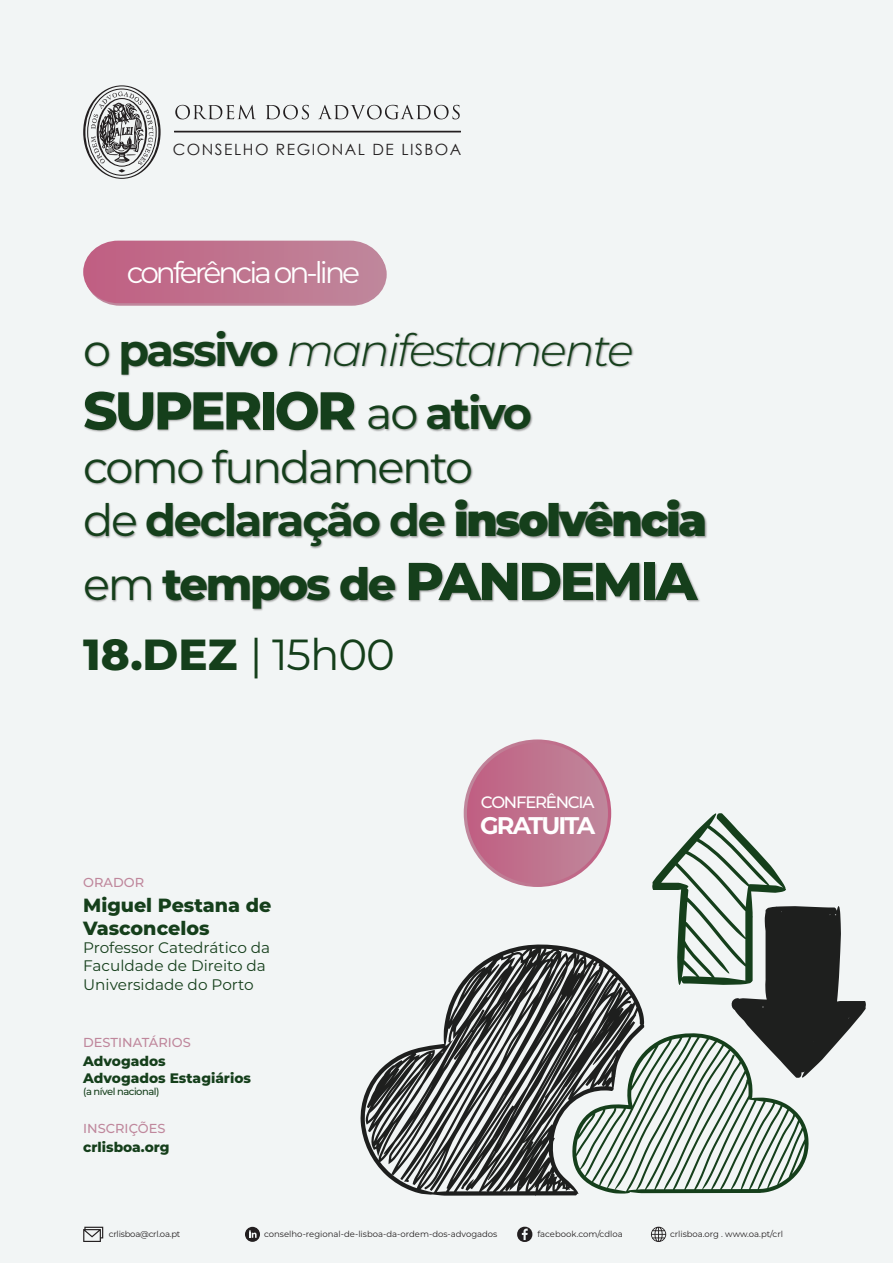
<style>
.page{position:relative;width:893px;height:1263px;background:#f2f5f5}
.page>*{position:absolute;margin:0;border:0;box-sizing:border-box;transform-origin:0 0}
.t1{font:800 53.1px "Montserrat";letter-spacing:-.05em;color:#153f1b}
.t2{font:44.55px/53.4px "Montserrat";letter-spacing:-.05em;color:#153f1b}
.t3{font:italic 300 44.55px "Montserrat";letter-spacing:-.05em;color:#153f1b}
.t4{font:800 44.55px "Montserrat";letter-spacing:-.05em;color:#153f1b}
.t5{font:800 43.5px "Montserrat";color:#153f1b}
.t6{font:29.7px "Montserrat";letter-spacing:-.1em;color:#fff}
.t7{font:700 24px "Montserrat";letter-spacing:-.075em;color:#fff}
.t8{font:800 19.05px/23px "Montserrat";color:#153f1b}
.t9{font:500 16.5px "Montserrat";letter-spacing:-.075em;color:#fff}
.t10{font:15.6px "Century Gothic";letter-spacing:.1em;color:#231f20}
.t11{font:15.3px/18.3px "Montserrat";color:#153f1b}
.t12{font:800 13.8px/16.5px "Montserrat";color:#153f1b}
.t13{font:500 13.05px "Montserrat";color:#bf879c}
.t14{font:500 9.9px "Montserrat";letter-spacing:-.05em;color:#153f1b}
.t15{font:8.55px "Montserrat";color:#231f20}
.t16{font:8.55px "Montserrat";letter-spacing:-.025em;color:#231f20}
.s1{font-weight:400;font-style:normal}
.s2{font-weight:700;font-style:normal}
.s3{font-weight:400;font-size:44.55px}
.s4{font-weight:700;font-size:44.55px}
.s5{font-weight:700}
.s6{font-weight:900}
.s7{font-weight:400}
.s8{font-size:53.1px}
</style>
<div class="page">
<svg style="left:360px;top:944px;width:284px;height:252px"></svg>
<svg style="left:572px;top:809px;width:294px;height:384px"></svg>
<svg style="left:464px;top:739px;width:147px;height:148px"></svg>
<div style="left:467px;top:743px;width:141px;height:141px;background:linear-gradient(to right,#c05f82,#bf879b);border-radius:71px"></div>
<img style="left:84px;top:330px;width:623px;height:281px">
<svg style="left:83px;top:1227px;width:20px;height:15px"></svg>
<svg style="left:651px;top:1227px;width:15px;height:15px"></svg>
<svg style="left:517px;top:1227px;width:15px;height:15px"></svg>
<div style="left:245px;top:1227px;width:15px;height:15px;background:#231f20;border-radius:50%"></div>
<svg style="left:249px;top:1230px;width:8px;height:8px"></svg>
<svg style="left:83px;top:241px;width:304px;height:65px"></svg>
<svg style="left:83px;top:85px;width:78px;height:94px"></svg>
<svg style="left:175px;top:105px;width:81px;height:14px"></svg>
<svg style="left:266px;top:105px;width:43px;height:14px"></svg>
<svg style="left:318px;top:105px;width:142px;height:14px"></svg>
<hr style="left:174px;top:131px;width:287px;height:1px;background:#231f20">
<h3 class="t10" style="left:173px;top:138px;width:290px">CONSELHO REGIONAL DE LISBOA</h3>
<h3 class="t6" style="left:127px;top:252px;width:235px">conferência on-line</h3>
<h2 class="t3" style="left:83px;top:320px;width:552px"><span class="s1">o</span> <span class="s2">passivo</span> manifestamente</h2>
<h1 class="t1" style="left:83px;top:372px;width:450px">SUPERIOR <span class="s3">ao</span> <span class="s4">ativo</span></h1>
<h2 class="t2" style="left:83px;top:439px;width:625px">como fundamento<br>de <span class="s5">declaração de</span> <span class="s6">insolvência</span></h2>
<h2 class="t4" style="left:83px;top:552px;width:616px"><span class="s7">em</span> tempos de <span class="s8">PANDEMIA</span></h2>
<h3 class="t5" style="left:83px;top:623px;width:313px">18.DEZ <span class="s7">| 15h00</span></h3>
<h3 class="t13" style="left:83px;top:873px;width:62px">ORADOR</h3>
<h3 class="t8" style="left:83px;top:892px;width:190px">Miguel Pestana de<br>Vasconcelos</h3>
<h3 class="t11" style="left:83px;top:938px;width:189px">Professor Catedrático da<br>Faculdade de Direito da<br>Universidade do Porto</h3>
<h3 class="t13" style="left:83px;top:1033px;width:109px">DESTINATÁRIOS</h3>
<h3 class="t12" style="left:83px;top:1052px;width:169px">Advogados<br>Advogados Estagiários</h3>
<p class="t14" style="left:83px;top:1084px;width:78px">(a nível nacional)</p>
<h3 class="t13" style="left:83px;top:1119px;width:84px">INSCRIÇÕES</h3>
<h3 class="t12" style="left:83px;top:1138px;width:88px">crlisboa.org</h3>
<h3 class="t9" style="left:481px;top:790px;width:115px">CONFERÊNCIA</h3>
<h3 class="t7" style="left:480px;top:808px;width:117px">GRATUITA</h3>
<p class="t16" style="left:109px;top:1228px;width:73px">crlisboa@crl.oa.pt</p>
<p class="t15" style="left:264px;top:1228px;width:235px">conselho-regional-de-lisboa-da-ordem-dos-advogados</p>
<p class="t15" style="left:537px;top:1228px;width:87px">facebook.com/cdloa</p>
<p class="t15" style="left:670px;top:1228px;width:114px">crlisboa.org . www.oa.pt/crl</p>
</div>
